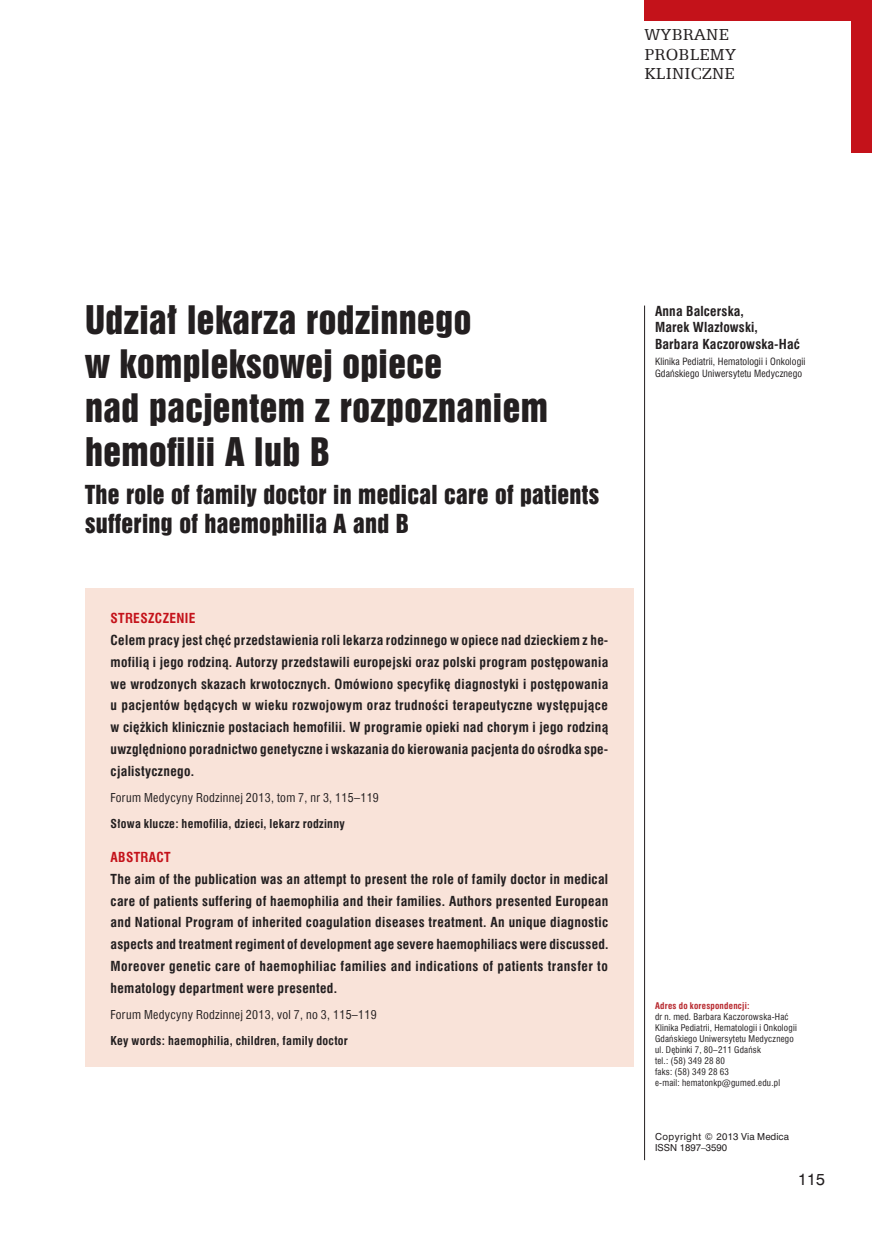
<style>
.page{position:relative;width:872px;height:1234px;background:#fff}
.page>*{position:absolute;margin:0;border:0;box-sizing:border-box;transform-origin:0 0}
._01_-_Tytuł{font:36px/44px "Swis 921 EU";letter-spacing:.015em;color:#231f20}
._02_-_tytuł_anglo{font:24px/29.2px "Swis 921 EU";letter-spacing:.01em;color:#231f20}
.t1{font:18px/19.5px "Egyptian 505 EU";letter-spacing:.015em;color:#231f20}
.t2{font:15px "Swis 721 PL";color:#231f20}
._032_-_Streszczenie{font:700 13.5px/21.8px "Swis 721 Cn EU";letter-spacing:.02em;color:#231f20;text-align:justify}
._033_-_Streszczenie{font:700 13.5px/21.8px "Swis 721 Cn EU";letter-spacing:.025em;color:#231f20;text-align:justify}
._041_-_Autorzy{font:700 13.5px/16.5px "Swis 721 Cn EU";letter-spacing:.01em;color:#231f20}
._031_-_Streszczenie{font:700 13.5px "Swis 721 Cn EU";letter-spacing:.025em;color:#c4121a}
._034_-_adres_bibl_po{font:12px "Swis 721 Cn EU";letter-spacing:.025em;color:#231f20}
._034_-_Słowa_kluczow{font:700 12px "Swis 721 Cn EU";letter-spacing:.025em;color:#231f20}
._042_-_Kliniki{font:9.75px/11.9px "Swis 721 Cn EU";letter-spacing:.01em;color:#231f20}
._052_-_Adres_kor__te{font:9px/11.1px "Swis 721 Cn EU";letter-spacing:.025em;color:#231f20}
.t3{font:9px/10.8px "Swis 721 PL";color:#231f20}
._051_-_Adres_kor__śr{font:700 9px "Swis 721 Cn EU";letter-spacing:.025em;color:#b7282e}
</style>
<div class="page">
<hr style="left:644px;top:305px;width:1px;height:854px;background:#231f20">
<div style="left:644px;top:0;width:228px;height:21px;background:#c4121a"></div>
<div style="left:850px;top:0;width:22px;height:153px;background:#c4121a"></div>
<div style="left:85px;top:588px;width:549px;height:479px;background:#f9e3d9"></div>
<h3 class="t1" style="left:644px;top:24px;width:93px">WYBRANE<br>PROBLEMY<br>KLINICZNE</h3>
<p class="_01_-_Tytuł" style="left:85px;top:298px;width:464px">Udział lekarza rodzinnego<br>w kompleksowej opiece<br>nad pacjentem z rozpoznaniem hemofilii A lub B</p>
<p class="_02_-_tytuł_anglo" style="left:85px;top:479px;width:515px">The role of family doctor in medical care of patients suffering of haemophilia A and B</p>
<p class="_031_-_Streszczenie" style="left:111px;top:610px;width:86px">STRESZCZENIE</p>
<p class="_032_-_Streszczenie" style="left:111px;top:629px;width:499px">Celem pracy jest chęć przedstawienia roli lekarza rodzinnego w opiece nad dzieckiem z he&shy;mofilią i jego rodziną. Autorzy przedstawili europejski oraz polski program postępowania we wrodzonych skazach krwotocznych. Omówiono specyfikę diagnostyki i postępowania u pacjentów będących w wieku rozwojowym oraz trudności terapeutyczne występujące w ciężkich klinicznie postaciach hemofilii. W programie opieki nad chorym i jego rodziną uwzględniono poradnictwo genetyczne i wskazania do kierowania pacjenta do ośrodka spe&shy;cjalistycznego.</p>
<p class="_034_-_adres_bibl_po" style="left:111px;top:789px;width:270px">Forum Medycyny Rodzinnej 2013, tom 7, nr 3, 115–119</p>
<p class="_034_-_Słowa_kluczow" style="left:111px;top:815px;width:236px">Słowa klucze: hemofilia, dzieci, lekarz rodzinny</p>
<p class="_031_-_Streszczenie" style="left:111px;top:848px;width:62px">ABSTRACT</p>
<p class="_033_-_Streszczenie" style="left:111px;top:868px;width:499px">The aim of the publication was an attempt to present the role of family doctor in medical care of patients suffering of haemophilia and their families. Authors presented European and National Program of inherited coagulation diseases treatment. An unique diagnostic aspects and treatment regiment of development age severe haemophiliacs were discussed.<br>Moreover genetic care of haemophiliac families and indications of patients transfer to hematology department were presented.</p>
<p class="_034_-_adres_bibl_po" style="left:111px;top:1006px;width:268px">Forum Medycyny Rodzinnej 2013, vol 7, no 3, 115–119</p>
<p class="_034_-_Słowa_kluczow" style="left:111px;top:1032px;width:239px">Key words: haemophilia, children, family doctor</p>
<p class="_041_-_Autorzy" style="left:655px;top:303px;width:146px">Anna Balcerska,<br>Marek Wlazłowski,<br>Barbara Kaczorowska-Hać</p>
<p class="_042_-_Kliniki" style="left:655px;top:355px;width:152px">Klinika Pediatrii, Hematologii i Onkologii<br>Gdańskiego Uniwersytetu Medycznego</p>
<p class="_051_-_Adres_kor__śr" style="left:655px;top:999px;width:96px">Adres do korespondencji:</p>
<p class="_052_-_Adres_kor__te" style="left:655px;top:1010px;width:135px">dr n. med. Barbara Kaczorowska-Hać</p>
<p class="_052_-_Adres_kor__te" style="left:655px;top:1021px;width:143px">Klinika Pediatrii, Hematologii i Onkologii<br>Gdańskiego Uniwersytetu Medycznego</p>
<p class="_052_-_Adres_kor__te" style="left:655px;top:1044px;width:107px">ul. Dębinki 7, 80–211 Gdańsk</p>
<p class="_052_-_Adres_kor__te" style="left:655px;top:1055px;width:71px">tel.: (58) 349 28 80</p>
<p class="_052_-_Adres_kor__te" style="left:655px;top:1066px;width:75px">faks: (58) 349 28 63</p>
<p class="_052_-_Adres_kor__te" style="left:655px;top:1077px;width:127px">e-mail: hematonkp@gumed.edu.pl</p>
<p class="t3" style="left:655px;top:1130px;width:135px">Copyright © 2013 Via Medica<br>ISSN 1897–3590</p>
<p class="t2" style="left:798px;top:1169px;width:29px">115</p>
</div>
